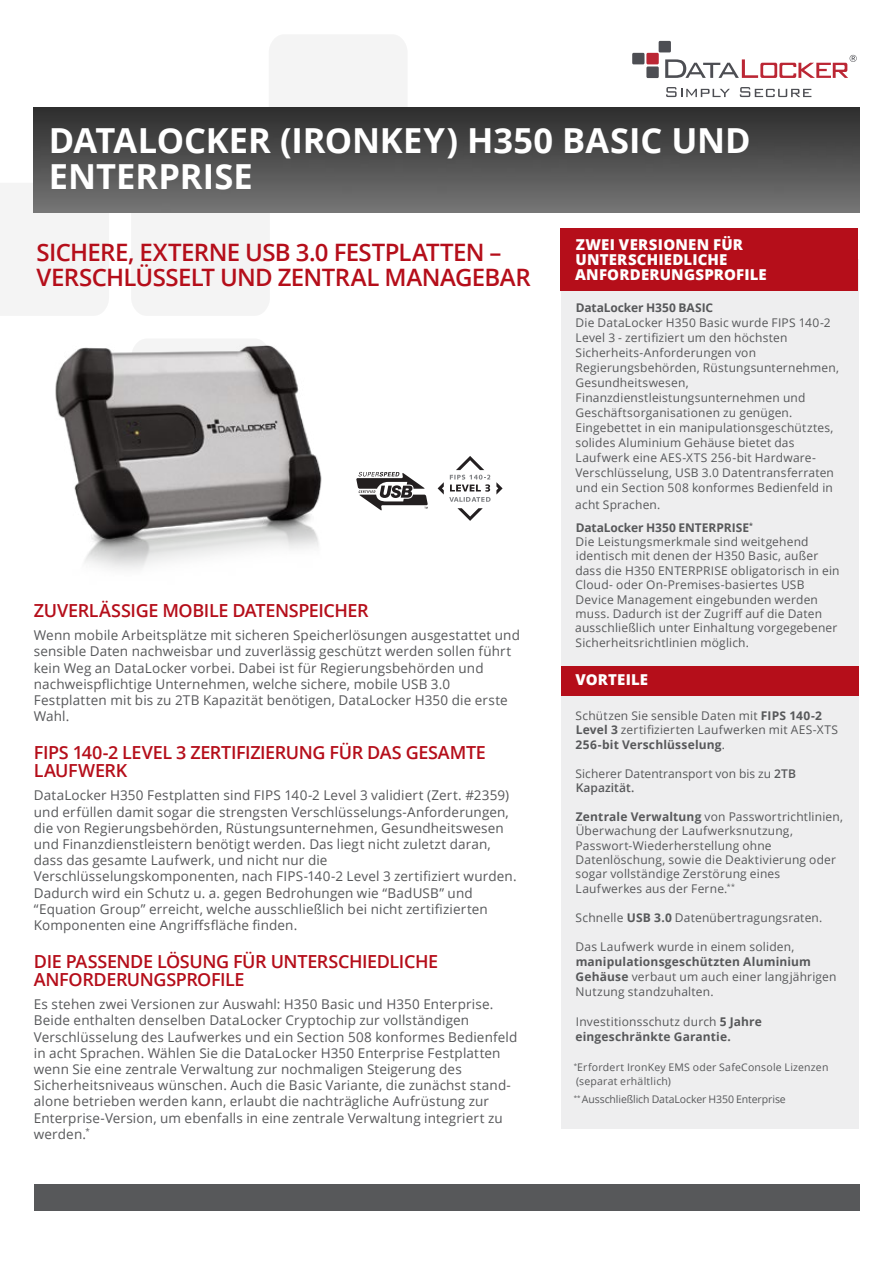
<style>
.page{position:relative;width:893px;height:1263px;background:#fff}
.page>*{position:absolute;margin:0;border:0;box-sizing:border-box;transform-origin:0 0}
.t1{font:700 34.5px/36px "Open Sans";color:#fff}
.t2{font:600 24px/25.5px "Open Sans";letter-spacing:-.025em;color:#b50e1a}
.t3{font:600 18px/18px "Open Sans";letter-spacing:-.025em;color:#b50e1a}
.t4{font:800 15px/15px "Open Sans";letter-spacing:.015em;color:#fff}
.t5{font:13.5px/16.2px "Open Sans";letter-spacing:.01em;color:#57585a}
.t6{font:12px/14.4px "Open Sans";letter-spacing:.015em;color:#57585a}
.t7{font:700 12px/15px "Open Sans";color:#57585a}
.t8{font:10.5px/14px "Open Sans";letter-spacing:.02em;color:#57585a}
.t9{font:10.5px "Open Sans";letter-spacing:-.01em;color:#57585a}
.s1{font-weight:400}
.s2{font-weight:700}
.s3{font-weight:600}
</style>
<div class="page">
<div style="left:269px;top:35px;width:139px;height:73px;background:#f4f4f4"></div>
<div style="left:131px;top:212px;width:139px;height:103px;background:#f4f4f4"></div>
<div style="left:0;top:183px;width:109px;height:132px;background:#f4f4f4"></div>
<svg style="left:666px;top:87px;width:64px;height:10px"></svg>
<svg style="left:740px;top:87px;width:71px;height:10px"></svg>
<svg style="left:632px;top:41px;width:225px;height:37px"></svg>
<div style="left:34px;top:1185px;width:825px;height:26px;background:#57585a"></div>
<div style="left:562px;top:259px;width:297px;height:869px;background:#eeeeef"></div>
<img style="left:34px;top:108px;width:825px;height:104px">
<svg style="left:356px;top:472px;width:72px;height:39px"></svg>
<img style="left:55px;top:339px;width:267px;height:231px">
<div style="left:561px;top:228px;width:297px;height:62px;background:#b50e1a"></div>
<div style="left:562px;top:666px;width:297px;height:29px;background:#b50e1a"></div>
<svg style="left:457px;top:508px;width:26px;height:13px"></svg>
<svg style="left:438px;top:456px;width:65px;height:46px"></svg>
<h1 class="t1" style="left:49px;top:121px;width:703px">DATALOCKER (IRONKEY) H350 BASIC UND<br>ENTERPRISE</h1>
<h2 class="t2" style="left:37px;top:239px;width:496px">SICHERE, EXTERNE USB 3.0 FESTPLATTEN –<br>VERSCHLÜSSELT UND ZENTRAL MANAGEBAR</h2>
<h3 class="t3" style="left:34px;top:601px;width:336px">ZUVERLÄSSIGE MOBILE DATENSPEICHER</h3>
<p class="t5" style="left:34px;top:627px;width:488px">Wenn mobile Arbeitsplätze mit sicheren Speicherlösungen ausgestattet und sensible Daten nachweisbar und zuverlässig geschützt werden sollen führt kein Weg an DataLocker vorbei. Dabei ist für Regierungsbehörden und nachweispflichtige Unternehmen, welche sichere, mobile USB 3.0<br>Festplatten mit bis zu 2TB Kapazität benötigen, DataLocker H350 die erste Wahl.</p>
<h3 class="t3" style="left:34px;top:743px;width:454px">FIPS 140-2 LEVEL 3 ZERTIFIZIERUNG FÜR DAS GESAMTE<br>LAUFWERK</h3>
<p class="t5" style="left:34px;top:787px;width:484px">DataLocker H350 Festplatten sind FIPS 140-2 Level 3 validiert (Zert. #2359) und erfüllen damit sogar die strengsten Verschlüsselungs-Anforderungen, die von Regierungsbehörden, Rüstungsunternehmen, Gesundheitswesen und Finanzdienstleistern benötigt werden. Das liegt nicht zuletzt daran, dass das gesamte Laufwerk, und nicht nur die Verschlüsselungskomponenten, nach FIPS-140-2 Level 3 zertifiziert wurden.<br>Dadurch wird ein Schutz u. a. gegen Bedrohungen wie “BadUSB” und “Equation Group” erreicht, welche ausschließlich bei nicht zertifizierten Komponenten eine Angriffsfläche finden.</p>
<h3 class="t3" style="left:34px;top:952px;width:406px">DIE PASSENDE LÖSUNG FÜR UNTERSCHIEDLICHE<br>ANFORDERUNGSPROFILE</h3>
<p class="t5" style="left:34px;top:996px;width:485px">Es stehen zwei Versionen zur Auswahl: H350 Basic und H350 Enterprise.<br>Beide enthalten denselben DataLocker Cryptochip zur vollständigen Verschlüsselung des Laufwerkes und ein Section 508 konformes Bedienfeld in acht Sprachen. Wählen Sie die DataLocker H350 Enterprise Festplatten wenn Sie eine zentrale Verwaltung zur nochmaligen Steigerung des Sicherheitsniveaus wünschen. Auch die Basic Variante, die zunächst stand&shy;alone betrieben werden kann, erlaubt die nachträgliche Aufrüstung zur Enterprise-Version, um ebenfalls in eine zentrale Verwaltung integriert zu werden.<sup>*</sup></p>
<p class="t4" style="left:575px;top:236px;width:193px">ZWEI VERSIONEN FÜR<br>UNTERSCHIEDLICHE<br>ANFORDERUNGSPROFILE</p>
<p class="t7" style="left:576px;top:300px;width:139px">DataLocker H350 BASIC</p>
<p class="t6" style="left:575px;top:315px;width:265px;line-height:15px">Die DataLocker H350 Basic wurde FIPS 140-2<br>Level 3 - zertifiziert um den höchsten Sicherheits-Anforderungen von Regierungsbehörden, Rüstungsunternehmen, Gesundheitswesen, Finanzdienstleistungsunternehmen und Geschäftsorganisationen zu genügen.<br>Eingebettet in ein manipulationsgeschütztes, solides Aluminium Gehäuse bietet das Laufwerk eine AES-XTS 256-bit Hardware-Verschlüsselung, USB 3.0 Datentransferraten und ein Section 508 konformes Bedienfeld in</p>
<p class="t7" style="left:575px;top:492px;width:179px;line-height:23px"><span class="s1">acht Sprachen.<br></span>DataLocker H350 ENTERPRISE<sup>*</sup></p>
<p class="t6" style="left:575px;top:534px;width:266px">Die Leistungsmerkmale sind weitgehend identisch mit denen der H350 Basic, außer dass die H350 ENTERPRISE obligatorisch in ein Cloud- oder On-Premises-basiertes USB Device Management eingebunden werden muss. Dadurch ist der Zugriff auf die Daten ausschließlich unter Einhaltung vorgegebener Sicherheitsrichtlinien möglich.</p>
<p class="t4" style="left:575px;top:672px;width:74px">VORTEILE</p>
<p class="t6" style="left:575px;top:708px;width:264px">Schützen Sie sensible Daten mit <span class="s2">FIPS 140-2<br>Level 3</span> zertifizierten Laufwerken mit AES-XTS<br><span class="s2">256-bit Verschlüsselung</span>.</p>
<p class="t6" style="left:576px;top:766px;width:222px">Sicherer Datentransport von bis zu <span class="s3">2TB<br>Kapazität.</span></p>
<p class="t6" style="left:575px;top:809px;width:269px"><span class="s2">Zentrale Verwaltung</span> von Passwortrichtlinien, Überwachung der Laufwerksnutzung, Passwort-Wiederherstellung ohne Datenlöschung, sowie die Deaktivierung oder sogar vollständige Zerstörung eines Laufwerkes aus der Ferne.<sup>**</sup></p>
<p class="t6" style="left:576px;top:910px;width:248px">Schnelle <span class="s2">USB 3.0</span> Datenübertragungsraten.</p>
<p class="t6" style="left:576px;top:939px;width:220px">Das Laufwerk wurde in einem soliden,</p>
<p class="t6" style="left:575px;top:954px;width:263px;line-height:15px"><span class="s2">manipulationsgeschützten Aluminium<br>Gehäuse</span> verbaut um auch einer langjährigen<br>Nutzung standzuhalten.</p>
<p class="t7" style="left:575px;top:1014px;width:188px"><span class="s1">Investitionsschutz durch</span> 5 Jahre eingeschränkte Garantie.</p>
<p class="t8" style="left:574px;top:1060px;width:256px"><sup>*</sup>Erfordert IronKey EMS oder SafeConsole Lizenzen (separat erhältlich)</p>
<p class="t9" style="left:574px;top:1092px;width:214px"><sup>**</sup> Ausschließlich DataLocker H350 Enterprise</p>
</div>
